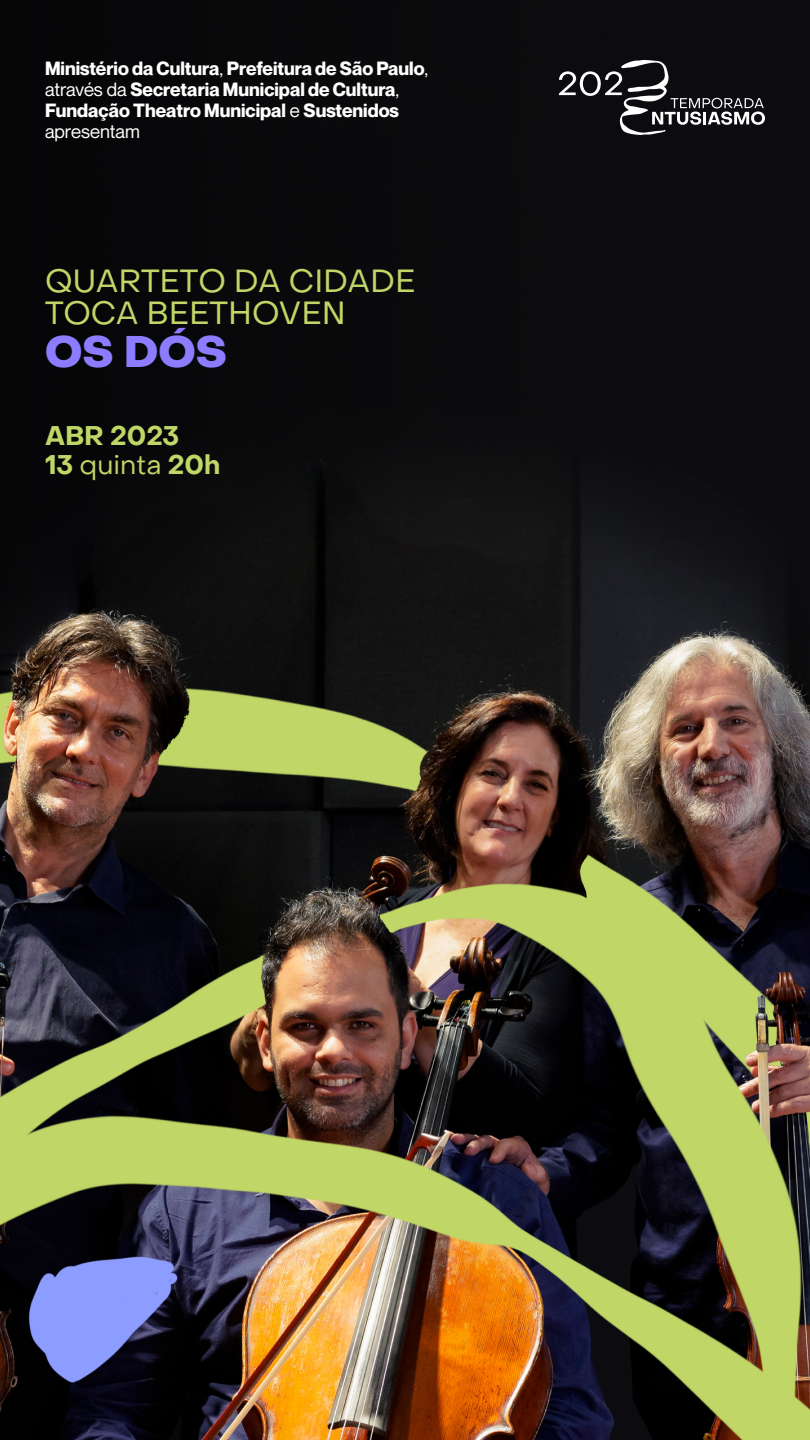
<style>
.page{position:relative;width:810px;height:1440px;background:#fff}
.page>*{position:absolute;margin:0;border:0;box-sizing:border-box;transform-origin:0 0}
.t1{font:800 43.35px "Object Sans";color:#8d7cff}
.t2{font:31.88px/31.9px "Object Sans";color:#c0d667}
.t3{font:700 26.62px/29.2px "Object Sans";color:#c0d667}
.t4{font:700 18.75px/21px "Neue Montreal";color:#fff}
.s1{font-weight:400}
</style>
<div class="page">
<img style="left:0;top:0;width:810px;height:1440px">
<svg style="left:559px;top:60px;width:206px;height:75px;background:#323135"></svg>
<p class="t4" style="left:45px;top:57px;width:385px">Ministério da Cultura<span class="s1">,</span> Prefeitura de São Paulo<span class="s1">, através da</span> Secretaria Municipal de Cultura<span class="s1">, </span>Fundação Theatro Municipal <span class="s1">e</span> Sustenidos <span class="s1">apresentam</span></p>
<h2 class="t2" style="left:45px;top:265px;width:372px">QUARTETO DA CIDADE<br>TOCA BEETHOVEN</h2>
<h1 class="t1" style="left:45px;top:325px;width:183px">OS DÓS</h1>
<h3 class="t3" style="left:45px;top:422px;width:177px">ABR 2023<br>13 <span class="s1">quinta</span> 20h</h3>
</div>
